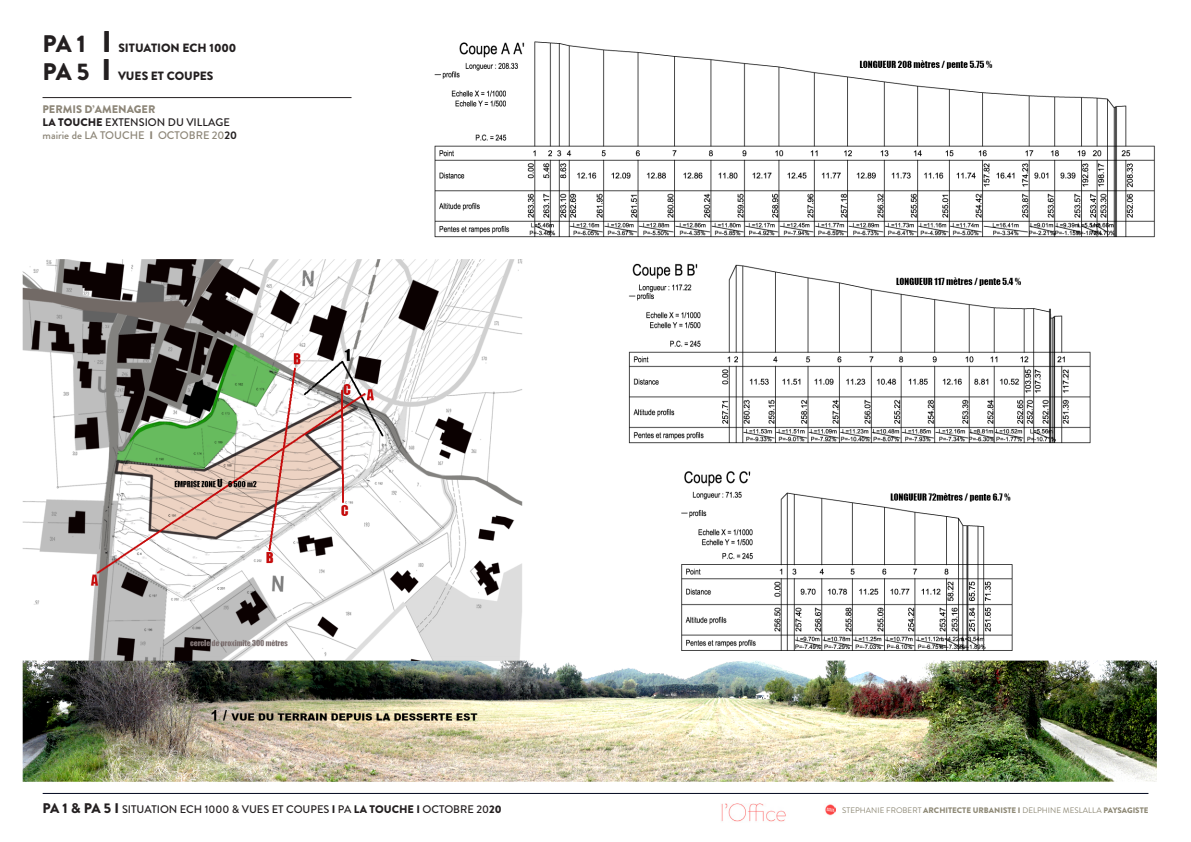
<style>
.page{position:relative;width:1191px;height:842px;background:#fff}
.page>*{position:absolute;margin:0;border:0;box-sizing:border-box;transform-origin:0 0}
.t1{font:900 24px "Brandon Grotesque";color:#231f20}
.t2{font:900 12px "Brandon Grotesque";color:#231f20}
.t3{font:500 11px/13.2px "Brandon Grotesque";color:#8d8678}
.t4{font:500 11px "Brandon Grotesque";color:#231f20}
.t5{font:8px "Brandon Grotesque";color:#8e8976}
.s1{font-size:30px}
.s2{font-weight:900}
.s3{font-weight:900;color:#231f20}
.s4{color:#231f20}
.s5{font-weight:700;color:#231f20}
.s6{font-weight:900;font-size:14px}
</style>
<div class="page">
<hr style="left:43px;top:793px;width:1105px;height:1px;background:#00071e">
<img style="left:721px;top:803px;width:114px;height:19px">
<img style="left:23px;top:41px;width:1133px;height:741px">
<p class="t1" style="left:43px;top:27px;width:71px">PA 1 <span class="s1">I</span></p>
<p class="t1" style="left:43px;top:55px;width:70px">PA 5 <span class="s1">I</span></p>
<p class="t2" style="left:118px;top:40px;width:120px">SITUATION ECH 1000</p>
<p class="t2" style="left:118px;top:67px;width:97px">VUES ET COUPES</p>
<p class="t3" style="left:43px;top:102px;width:196px"><span class="s2">PERMIS D’AMENAGER<br></span><span class="s3">LA TOUCHE</span> <span class="s4">EXTENSION DU VILLAGE </span>mairie de LA TOUCHE <span class="s2">I</span> OCTOBRE 20<span class="s5">20</span></p>
<p class="t4" style="left:43px;top:801px;width:460px"><span class="s6">PA 1 &amp; PA 5 I</span> SITUATION ECH 1000 &amp; VUES ET COUPES <span class="s2">I</span> PA <span class="s2">LA TOUCHE I</span> OCTOBRE 20<span class="s2">20</span></p>
<p class="t5" style="left:842px;top:805px;width:308px">STEPHANIE FROBERT <span class="s2">ARCHITECTE URBANISTE I</span> DELPHINE MESLALLA <span class="s2">PAYSAGISTE</span></p>
</div>
